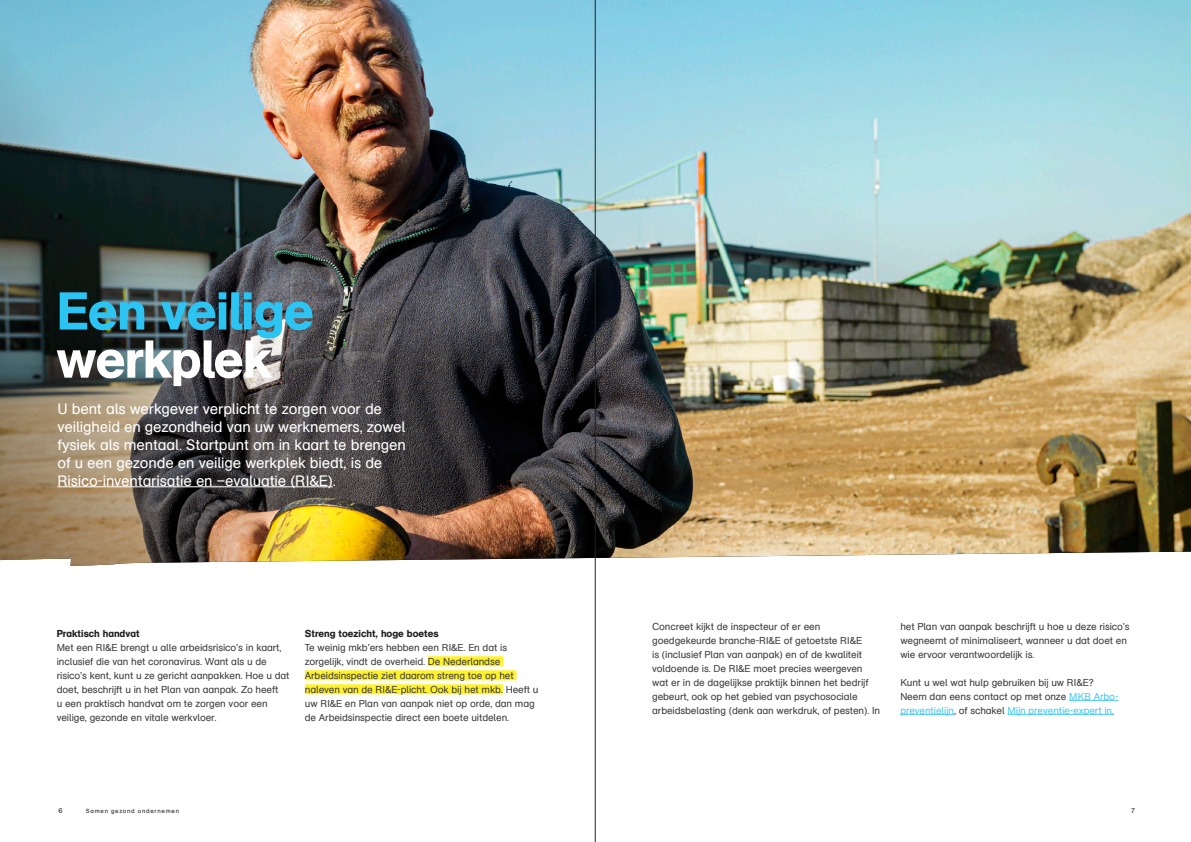
<style>
.page{position:relative;width:1191px;height:842px;background:#fff}
.page>*{position:absolute;margin:0;border:0;box-sizing:border-box;transform-origin:0 0}
.t1{font:52.7px "AG Schoolbook Medium A";letter-spacing:-.01em;color:#2bc4f3}
.t2{font:52.7px "AG Schoolbook Medium A";letter-spacing:-.01em;color:#fff}
.t3{font:15px/18px "AG Schoolbook Regular A";letter-spacing:-.01em;color:#fff}
.alineatekst_10{font:10px/14px "AG Schoolbook Regular A";letter-spacing:-.01em;color:#3e3e3f}
.Alineakop_zwart_bold{font:10px "AG Schoolbook Medium A";color:#231f20}
.t4{font:7px "AG Schoolbook Regular A";color:#231f20}
.t5{font:6px "AG Schoolbook Regular A";letter-spacing:.13em;color:#231f20}
.s1{color:#47c9f4}
</style>
<div class="page">
<img style="left:0;top:0;width:1191px;height:566px">
<hr style="left:595px;top:0;width:1px;height:842px;background:#231f20">
<div style="left:428px;top:656px;width:75px;height:10px;background:#fff229"></div>
<div style="left:305px;top:670px;width:211px;height:10px;background:#fff229"></div>
<div style="left:305px;top:684px;width:198px;height:10px;background:#fff229"></div>
<hr style="left:1069px;top:700px;width:49px;height:1px;background:#47c9f4">
<hr style="left:900px;top:714px;width:54px;height:1px;background:#47c9f4">
<hr style="left:1007px;top:714px;width:107px;height:1px;background:#47c9f4">
<hr style="left:57px;top:486px;width:276px;height:1px;background:#fff">
<p class="t1" style="left:57px;top:279px;width:258px">Een veilige</p>
<p class="t2" style="left:57px;top:327px;width:216px">werkplek</p>
<p class="t3" style="left:57px;top:400px;width:350px">U bent als werkgever verplicht te zorgen voor de veiligheid en gezondheid van uw werknemers, zowel fysiek als mentaal. Startpunt om in kaart te brengen of u een gezonde en veilige werkplek biedt, is de Risico-inventarisatie en –evaluatie (RI&amp;E).</p>
<p class="Alineakop_zwart_bold" style="left:57px;top:628px;width:84px">Praktisch handvat</p>
<p class="alineatekst_10" style="left:57px;top:641px;width:234px">Met een RI&amp;E brengt u alle arbeidsrisico’s in kaart, inclusief die van het coronavirus. Want als u de risico’s kent, kunt u ze gericht aanpakken. Hoe u dat doet, beschrijft u in het Plan van aanpak. Zo heeft<br>u een praktisch handvat om te zorgen voor een veilige, gezonde en vitale werkvloer.</p>
<p class="Alineakop_zwart_bold" style="left:305px;top:628px;width:135px">Streng toezicht, hoge boetes</p>
<p class="alineatekst_10" style="left:305px;top:641px;width:235px">Te weinig mkb’ers hebben een RI&amp;E. En dat is zorgelijk, vindt de overheid. De Nederlandse Arbeidsinspectie ziet daarom streng toe op het naleven van de RI&amp;E-plicht. Ook bij het mkb. Heeft u uw RI&amp;E en Plan van aanpak niet op orde, dan mag de Arbeidsinspectie direct een boete uitdelen.</p>
<p class="alineatekst_10" style="left:652px;top:619px;width:229px">Concreet kijkt de inspecteur of er een goedgekeurde branche-RI&amp;E of getoetste RI&amp;E<br>is (inclusief Plan van aanpak) en of de kwaliteit voldoende is. De RI&amp;E moet precies weergeven wat er in de dagelijkse praktijk binnen het bedrijf gebeurt, ook op het gebied van psychosociale arbeidsbelasting (denk aan werkdruk, of pesten). In</p>
<p class="alineatekst_10" style="left:900px;top:619px;width:231px">het Plan van aanpak beschrijft u hoe u deze risico’s wegneemt of minimaliseert, wanneer u dat doet en wie ervoor verantwoordelijk is.</p>
<p class="alineatekst_10" style="left:900px;top:675px;width:220px">Kunt u wel wat hulp gebruiken bij uw RI&amp;E?<br>Neem dan eens contact op met onze <span class="s1">MKB Arbo&shy;preventielijn</span>, of schakel <span class="s1">Mijn preventie-expert in.</span></p>
<p class="t4" style="left:58px;top:807px;width:5px">6</p>
<p class="t5" style="left:86px;top:808px;width:95px">Samen gezond ondernemen</p>
<p class="t4" style="left:1131px;top:807px;width:5px">7</p>
</div>
